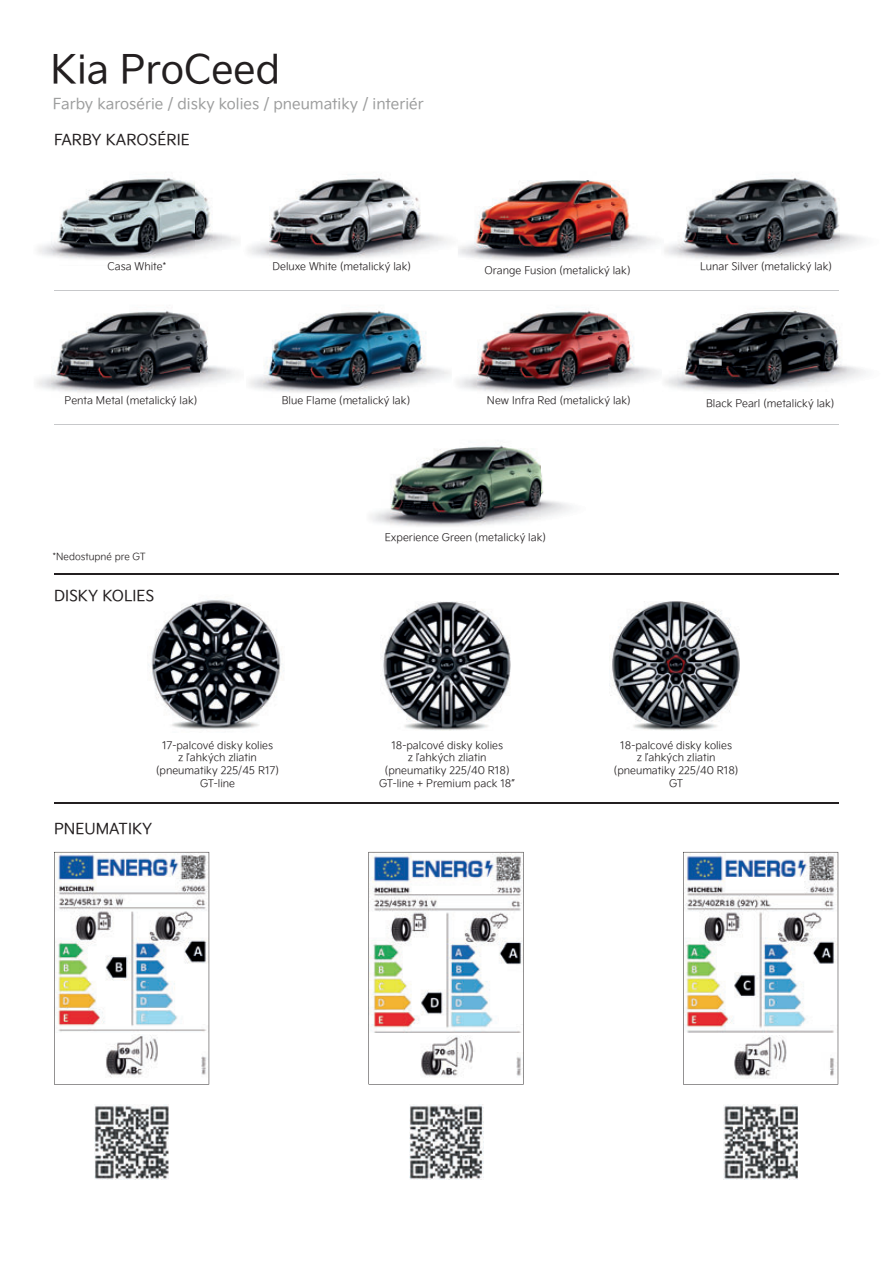
<style>
.page{position:relative;width:893px;height:1263px;background:#fff}
.page>*{position:absolute;margin:0;border:0;box-sizing:border-box;transform-origin:0 0}
.t1{font:39px "Kia Signature";color:#231f20}
.t2{font:15px "Kia Signature";color:#9d9e9e}
.t3{font:15px "Kia Signature";color:#231f20}
.t4{font:300 10.5px/12.6px "Kia Signature";color:#231f20;text-align:center}
.t5{font:300 9.75px "Kia Signature";color:#231f20}
</style>
<div class="page">
<img style="left:38px;top:178px;width:199px;height:82px">
<img style="left:36px;top:310px;width:199px;height:83px">
<img style="left:248px;top:174px;width:200px;height:86px">
<img style="left:249px;top:310px;width:396px;height:83px">
<img style="left:664px;top:178px;width:202px;height:82px">
<img style="left:148px;top:600px;width:136px;height:130px">
<img style="left:383px;top:601px;width:128px;height:130px">
<img style="left:610px;top:601px;width:130px;height:130px">
<hr style="left:54px;top:290px;width:784px;height:1px;background:#c7c8ca">
<hr style="left:54px;top:425px;width:784px;height:1px;background:#c7c8ca">
<hr style="left:54px;top:573px;width:784px;height:2px;background:#231f20">
<hr style="left:54px;top:803px;width:784px;height:1px;background:#231f20">
<img style="left:645px;top:309px;width:221px;height:83px">
<img style="left:370px;top:445px;width:202px;height:82px">
<img style="left:458px;top:180px;width:200px;height:80px">
<img style="left:54px;top:852px;width:155px;height:232px">
<img style="left:683px;top:852px;width:155px;height:232px">
<svg style="left:368px;top:852px;width:156px;height:232px"></svg>
<img style="left:94px;top:1104px;width:75px;height:75px">
<img style="left:723px;top:1104px;width:75px;height:75px">
<img style="left:409px;top:1104px;width:74px;height:75px">
<h1 class="t1" style="left:51px;top:54px;width:231px">Kia ProCeed</h1>
<h2 class="t2" style="left:53px;top:98px;width:372px">Farby karosérie / disky kolies / pneumatiky / interiér</h2>
<h2 class="t3" style="left:54px;top:134px;width:137px">FARBY KAROSÉRIE</h2>
<p class="t4" style="left:108px;top:261px;width:60px">Casa White*</p>
<p class="t4" style="left:65px;top:395px;width:134px">Penta Metal (metalický lak)</p>
<p class="t5" style="left:53px;top:552px;width:94px">*Nedostupné pre GT</p>
<h2 class="t3" style="left:54px;top:590px;width:102px">DISKY KOLIES</h2>
<p class="t4" style="left:273px;top:261px;width:140px">Deluxe White (metalický lak)</p>
<p class="t4" style="left:282px;top:395px;width:130px">Blue Flame (metalický lak)</p>
<p class="t4" style="left:484px;top:265px;width:148px">Orange Fusion (metalický lak)</p>
<p class="t4" style="left:487px;top:395px;width:145px">New Infra Red (metalický lak)</p>
<p class="t4" style="left:385px;top:532px;width:163px">Experience Green metalický lak)</p>
<p class="t4" style="left:475px;top:532px;width:5px">(</p>
<p class="t4" style="left:700px;top:261px;width:133px">Lunar Silver (metalický lak)</p>
<p class="t4" style="left:706px;top:398px;width:130px">Black Pearl (metalický lak)</p>
<p class="t4" style="left:156px;top:740px;width:124px">17-palcové disky kolies<br>z ľahkých zliatin (pneumatiky 225/45 R17)<br>GT-line</p>
<h2 class="t3" style="left:54px;top:822px;width:100px">PNEUMATIKY</h2>
<p class="t4" style="left:379px;top:740px;width:138px">18-palcové disky kolies<br>z ľahkých zliatin (pneumatiky 225/40 R18)<br>GT-line + Premium pack 18”</p>
<p class="t4" style="left:614px;top:740px;width:126px">18-palcové disky kolies<br>z ľahkých zliatin (pneumatiky 225/40 R18)<br>GT</p>
</div>
